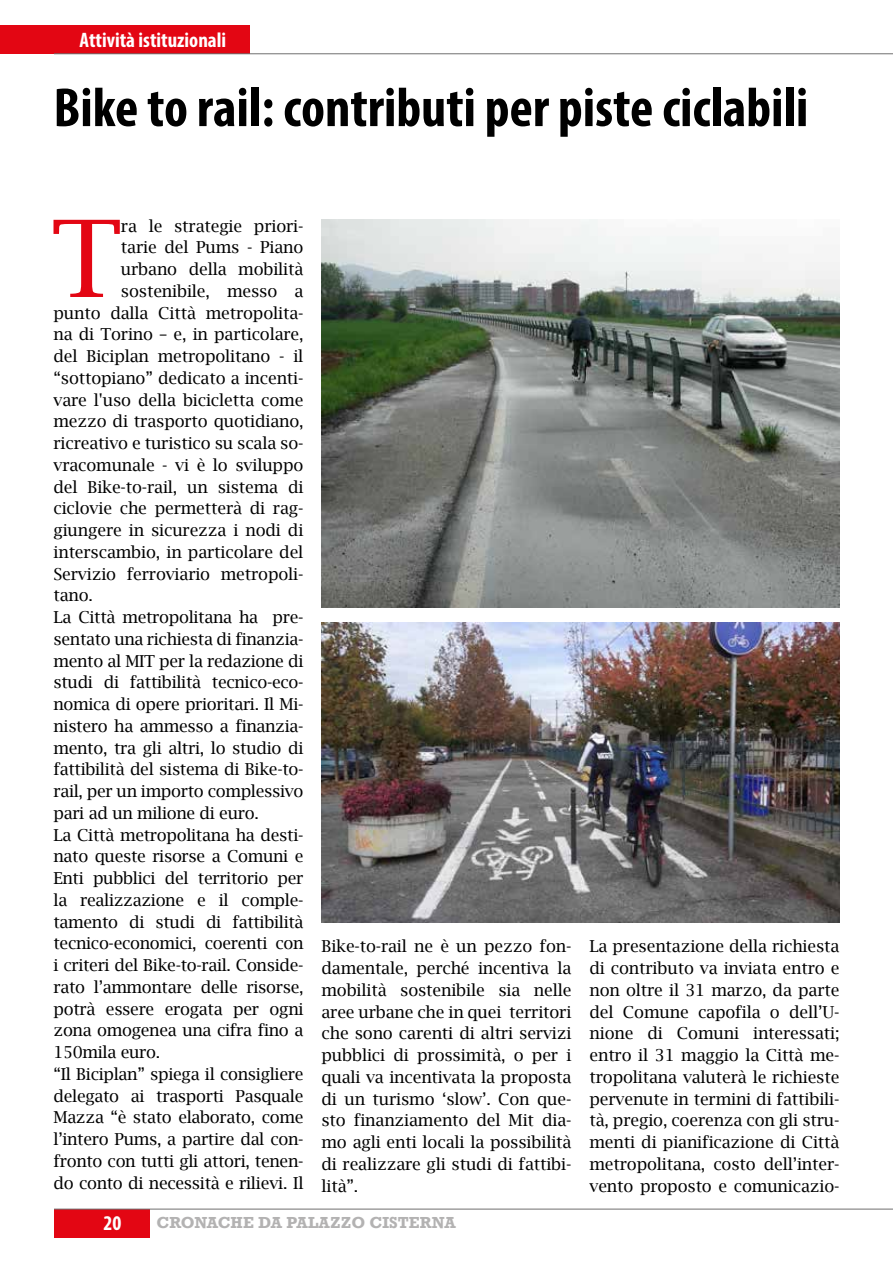
<style>
.page{position:relative;width:893px;height:1263px;background:#fff}
.page>*{position:absolute;margin:0;border:0;box-sizing:border-box;transform-origin:0 0}
.t1{font:106.8px "Lucida Bright";color:#e30613}
.t2{font:700 condensed 55.5px "Myriad Pro";color:#000}
.t3{font:700 condensed 21px "Myriad Pro";color:#fff}
.t4{font:16.5px/21.8px "Lucida Bright";letter-spacing:-.02em;color:#000;text-align:justify}
.t5{font:700 15px "Rockwell";letter-spacing:.01em;color:#b3b2b2}
</style>
<div class="page">
<div style="left:0;top:25px;width:250px;height:29px;background:#e30613"></div>
<hr style="left:54px;top:54px;width:839px;height:1px;background:#706f6f">
<div style="left:54px;top:1209px;width:96px;height:28px;background:#e30613"></div>
<hr style="left:54px;top:1209px;width:839px;height:1px;background:#706f6f">
<img style="left:321px;top:219px;width:518px;height:388px">
<img style="left:321px;top:623px;width:518px;height:300px">
<p class="t3" style="left:80px;top:27px;width:148px">Attività istituzionali</p>
<h2 class="t2" style="left:54px;top:73px;width:756px">Bike to rail: contributi per piste ciclabili</h2>
<h1 class="t1" style="left:51px;top:198px;width:72px">T</h1>
<p class="t4" style="left:121px;top:215px;width:184px">ra le strategie priori-</p>
<p class="t4" style="left:121px;top:237px;width:184px">tarie del Pums - Piano</p>
<p class="t4" style="left:121px;top:258px;width:184px">urbano della mobilità</p>
<p class="t4" style="left:121px;top:280px;width:184px">sostenibile, messo a</p>
<p class="t4" style="left:54px;top:302px;width:251px">punto dalla Città metropolita-</p>
<p class="t4" style="left:54px;top:324px;width:251px">na di Torino – e, in particolare,</p>
<p class="t4" style="left:54px;top:345px;width:251px">del Biciplan metropolitano - il</p>
<p class="t4" style="left:54px;top:367px;width:252px">“sottopiano” dedicato a incenti-</p>
<p class="t4" style="left:54px;top:389px;width:251px">vare l'uso della bicicletta come</p>
<p class="t4" style="left:54px;top:411px;width:252px">mezzo di trasporto quotidiano,</p>
<p class="t4" style="left:54px;top:432px;width:251px">ricreativo e turistico su scala so-</p>
<p class="t4" style="left:54px;top:454px;width:251px">vracomunale - vi è lo sviluppo</p>
<p class="t4" style="left:54px;top:476px;width:251px">del Bike-to-rail, un sistema di</p>
<p class="t4" style="left:54px;top:498px;width:251px">ciclovie che permetterà di rag-</p>
<p class="t4" style="left:54px;top:519px;width:251px">giungere in sicurezza i nodi di</p>
<p class="t4" style="left:54px;top:541px;width:251px">interscambio, in particolare del</p>
<p class="t4" style="left:54px;top:563px;width:251px">Servizio ferroviario metropoli-</p>
<p class="t4" style="left:54px;top:585px;width:41px">tano.</p>
<p class="t4" style="left:54px;top:606px;width:251px">La Città metropolitana ha pre-</p>
<p class="t4" style="left:54px;top:628px;width:251px">sentato una richiesta di finanzia-</p>
<p class="t4" style="left:54px;top:650px;width:251px">mento al MIT per la redazione di</p>
<p class="t4" style="left:54px;top:672px;width:252px">studi di fattibilità tecnico-eco-</p>
<p class="t4" style="left:54px;top:693px;width:251px">nomica di opere prioritari. Il Mi-</p>
<p class="t4" style="left:54px;top:715px;width:251px">nistero ha ammesso a finanzia-</p>
<p class="t4" style="left:54px;top:737px;width:251px">mento, tra gli altri, lo studio di</p>
<p class="t4" style="left:54px;top:759px;width:251px">fattibilità del sistema di Bike-to-</p>
<p class="t4" style="left:54px;top:780px;width:251px">rail, per un importo complessivo</p>
<p class="t4" style="left:54px;top:802px;width:207px">pari ad un milione di euro.</p>
<p class="t4" style="left:54px;top:824px;width:251px">La Città metropolitana ha desti-</p>
<p class="t4" style="left:54px;top:846px;width:251px">nato queste risorse a Comuni e</p>
<p class="t4" style="left:54px;top:867px;width:251px">Enti pubblici del territorio per</p>
<p class="t4" style="left:54px;top:889px;width:251px">la realizzazione e il comple-</p>
<p class="t4" style="left:54px;top:911px;width:252px">tamento di studi di fattibilità</p>
<p class="t4" style="left:54px;top:933px;width:251px">tecnico-economici, coerenti con</p>
<p class="t4" style="left:54px;top:954px;width:251px">i criteri del Bike-to-rail. Conside-</p>
<p class="t4" style="left:54px;top:976px;width:251px">rato l’ammontare delle risorse,</p>
<p class="t4" style="left:54px;top:998px;width:252px">potrà essere erogata per ogni</p>
<p class="t4" style="left:54px;top:1020px;width:251px">zona omogenea una cifra fino a</p>
<p class="t4" style="left:54px;top:1041px;width:108px">150mila euro.</p>
<p class="t4" style="left:54px;top:1063px;width:251px">“Il Biciplan” spiega il consigliere</p>
<p class="t4" style="left:54px;top:1085px;width:252px">delegato ai trasporti Pasquale</p>
<p class="t4" style="left:54px;top:1107px;width:251px">Mazza “è stato elaborato, come</p>
<p class="t4" style="left:54px;top:1128px;width:251px">l’intero Pums, a partire dal con-</p>
<p class="t4" style="left:54px;top:1150px;width:251px">fronto con tutti gli attori, tenen-</p>
<p class="t4" style="left:54px;top:1172px;width:251px">do conto di necessità e rilievi. Il</p>
<p class="t4" style="left:321px;top:936px;width:251px">Bike-to-rail ne è un pezzo fon&shy;damentale, perché incentiva la mobilità sostenibile sia nelle aree urbane che in quei territori che sono carenti di altri servizi pubblici di prossimità, o per i quali va incentivata la proposta di un turismo ‘slow’. Con que&shy;sto finanziamento del Mit dia&shy;mo agli enti locali la possibilità di realizzare gli studi di fattibi&shy;lità”.</p>
<p class="t4" style="left:589px;top:936px;width:252px">La presentazione della richiesta di contributo va inviata entro e non oltre il 31 marzo, da parte del Comune capofila o dell’U&shy;nione di Comuni interessati; entro il 31 maggio la Città me&shy;tropolitana valuterà le richieste pervenute in termini di fattibili&shy;tà, pregio, coerenza con gli stru&shy;menti di pianificazione di Città metropolitana, costo dell’inter&shy;vento proposto e comunicazio-</p>
<p class="t3" style="left:104px;top:1210px;width:19px">20</p>
<p class="t5" style="left:156px;top:1213px;width:301px">CRONACHE DA PALAZZO CISTERNA</p>
</div>
